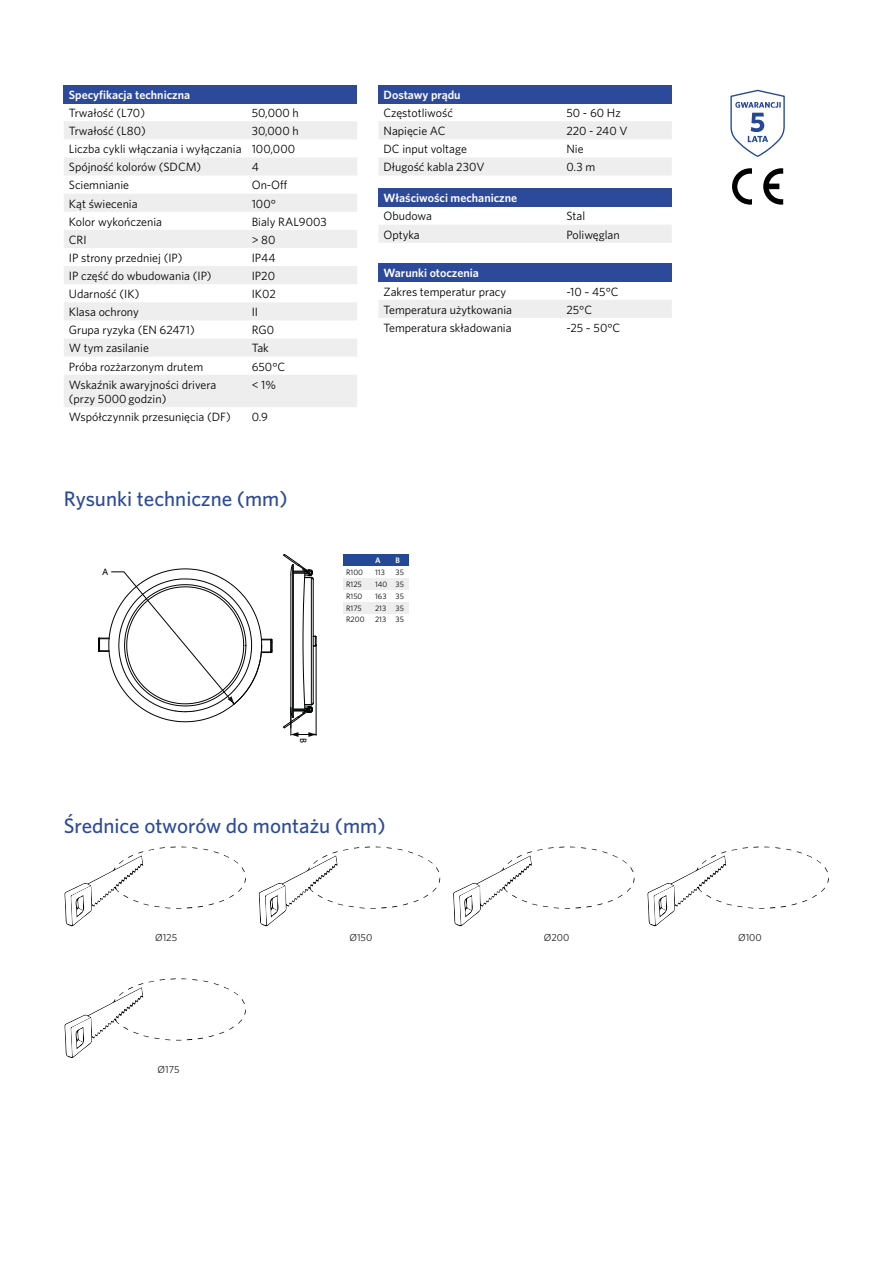
<style>
.page{position:relative;width:893px;height:1263px;background:#fff}
.page>*{position:absolute;margin:0;border:0;box-sizing:border-box;transform-origin:0 0}
.t1{font:500 21px "Whitney";color:#2d4a9a}
.t2{font:12px/18.1px "Whitney";color:#000}
.t3{font:600 12px "Whitney";color:#fff}
.t4{font:10.2px "Whitney";color:#1d1d1b}
.t5{font:500 9.15px "Whitney";color:#010202}
.t6{font:7.95px "Whitney";color:#010202}
.t7{font:600 7.95px "Whitney";color:#fff}
</style>
<div class="page">
<svg style="left:730px;top:90px;width:55px;height:67px"></svg>
<svg style="left:732px;top:168px;width:20px;height:37px"></svg>
<svg style="left:763px;top:168px;width:20px;height:37px"></svg>
<div style="left:64px;top:85px;width:293px;height:18px;background:#2d4a9a"></div>
<svg style="left:64px;top:121px;width:293px;height:286px;fill:#efeeef"></svg>
<div style="left:378px;top:85px;width:294px;height:18px;background:#2d4a9a"></div>
<svg style="left:379px;top:121px;width:293px;height:54px"></svg>
<div style="left:378px;top:188px;width:294px;height:19px;background:#2d4a9a"></div>
<div style="left:379px;top:225px;width:293px;height:18px;background:#efeeef"></div>
<div style="left:378px;top:264px;width:294px;height:18px;background:#2d4a9a"></div>
<div style="left:379px;top:300px;width:293px;height:18px;background:#efeeef"></div>
<svg style="left:98px;top:568px;width:175px;height:154px"></svg>
<svg style="left:283px;top:554px;width:34px;height:183px"></svg>
<div style="left:343px;top:554px;width:66px;height:12px;background:#244996"></div>
<div style="left:343px;top:578px;width:66px;height:12px;background:#efeeee"></div>
<div style="left:343px;top:602px;width:66px;height:12px;background:#efeeee"></div>
<svg style="left:64px;top:846px;width:182px;height:80px"></svg>
<svg style="left:259px;top:846px;width:181px;height:80px"></svg>
<svg style="left:453px;top:846px;width:182px;height:80px"></svg>
<svg style="left:647px;top:846px;width:182px;height:80px"></svg>
<svg style="left:64px;top:978px;width:182px;height:80px"></svg>
<p class="t3" style="left:69px;top:87px;width:123px">Specyfikacja techniczna</p>
<p class="t2" style="left:69px;top:103px;width:78px">Trwałość (L70)</p>
<p class="t2" style="left:252px;top:103px;width:49px">50,000 h</p>
<p class="t2" style="left:69px;top:122px;width:78px">Trwałość (L80)</p>
<p class="t2" style="left:69px;top:122px;width:231px;text-indent:183px">30,000 h<br>Liczba cykli włączania i wyłączania 100,000<br>Spójność kolorów (SDCM)</p>
<p class="t2" style="left:252px;top:158px;width:9px">4</p>
<p class="t2" style="left:69px;top:176px;width:62px">Sciemnianie</p>
<p class="t2" style="left:252px;top:176px;width:37px">On-Off</p>
<p class="t2" style="left:69px;top:194px;width:70px">Kąt świecenia</p>
<p class="t2" style="left:252px;top:194px;width:26px">100°</p>
<p class="t2" style="left:69px;top:212px;width:95px">Kolor wykończenia</p>
<p class="t2" style="left:252px;top:212px;width:76px">Bialy RAL9003</p>
<p class="t2" style="left:69px;top:230px;width:19px">CRI</p>
<p class="t2" style="left:252px;top:230px;width:25px">&gt; 80</p>
<p class="t2" style="left:69px;top:248px;width:115px">IP strony przedniej (IP)</p>
<p class="t2" style="left:252px;top:248px;width:25px">IP44</p>
<p class="t2" style="left:69px;top:266px;width:144px">IP część do wbudowania (IP)</p>
<p class="t2" style="left:252px;top:266px;width:25px">IP20</p>
<p class="t2" style="left:69px;top:285px;width:72px">Udarność (IK)</p>
<p class="t2" style="left:252px;top:285px;width:26px">IK02</p>
<p class="t2" style="left:69px;top:303px;width:72px">Klasa ochrony</p>
<p class="t2" style="left:252px;top:303px;width:8px">II</p>
<p class="t2" style="left:69px;top:321px;width:127px">Grupa ryzyka (EN 62471)</p>
<p class="t2" style="left:252px;top:321px;width:24px">RG0</p>
<p class="t2" style="left:69px;top:339px;width:82px">W tym zasilanie</p>
<p class="t2" style="left:252px;top:339px;width:19px">Tak</p>
<p class="t2" style="left:69px;top:357px;width:136px">Próba rozżarzonym drutem</p>
<p class="t2" style="left:252px;top:357px;width:35px">650°C</p>
<p class="t2" style="left:69px;top:377px;width:149px;line-height:14.4px">Wskaźnik awaryjności drivera (przy 5000 godzin)</p>
<p class="t2" style="left:252px;top:375px;width:26px">&lt; 1%</p>
<p class="t2" style="left:69px;top:408px;width:163px">Współczynnik przesunięcia (DF)</p>
<p class="t2" style="left:252px;top:408px;width:18px">0.9</p>
<p class="t3" style="left:384px;top:87px;width:79px">Dostawy prądu</p>
<p class="t2" style="left:384px;top:103px;width:71px">Częstotliwość</p>
<p class="t2" style="left:566px;top:103px;width:56px">50 - 60 Hz</p>
<p class="t2" style="left:384px;top:122px;width:64px">Napięcie AC</p>
<p class="t2" style="left:566px;top:122px;width:63px">220 - 240 V</p>
<p class="t2" style="left:384px;top:140px;width:85px">DC input voltage</p>
<p class="t2" style="left:566px;top:140px;width:19px">Nie</p>
<p class="t2" style="left:384px;top:158px;width:102px">Długość kabla 230V</p>
<p class="t2" style="left:566px;top:158px;width:30px">0.3 m</p>
<p class="t3" style="left:384px;top:190px;width:135px">Właściwości mechaniczne</p>
<p class="t2" style="left:384px;top:207px;width:50px">Obudowa</p>
<p class="t2" style="left:566px;top:207px;width:20px">Stal</p>
<p class="t2" style="left:384px;top:225px;width:38px">Optyka</p>
<p class="t2" style="left:566px;top:225px;width:55px">Poliwęglan</p>
<p class="t3" style="left:384px;top:265px;width:97px">Warunki otoczenia</p>
<p class="t2" style="left:384px;top:282px;width:124px">Zakres temperatur pracy</p>
<p class="t2" style="left:566px;top:282px;width:54px">-10 ~ 45°C</p>
<p class="t2" style="left:384px;top:300px;width:130px">Temperatura użytkowania</p>
<p class="t2" style="left:566px;top:300px;width:27px">25°C</p>
<p class="t2" style="left:384px;top:318px;width:130px">Temperatura składowania</p>
<p class="t2" style="left:566px;top:318px;width:55px">-25 ~ 50°C</p>
<h1 class="t1" style="left:64px;top:485px;width:225px">Rysunki techniczne (mm)</h1>
<p class="t5" style="left:102px;top:566px;width:8px">A</p>
<p class="t7" style="left:375px;top:555px;width:7px">A</p>
<p class="t7" style="left:396px;top:555px;width:6px">B</p>
<p class="t6" style="left:346px;top:567px;width:19px">R100</p>
<p class="t6" style="left:375px;top:567px;width:11px">113</p>
<p class="t6" style="left:396px;top:567px;width:10px">35</p>
<p class="t6" style="left:346px;top:579px;width:17px">R125</p>
<p class="t6" style="left:375px;top:579px;width:30px">140 35</p>
<p class="t6" style="left:346px;top:591px;width:18px">R150</p>
<p class="t6" style="left:375px;top:591px;width:30px">163 35</p>
<p class="t6" style="left:346px;top:602px;width:17px">R175</p>
<p class="t6" style="left:375px;top:602px;width:30px">213 35</p>
<p class="t6" style="left:346px;top:614px;width:20px">R200</p>
<p class="t6" style="left:375px;top:614px;width:30px">213 35</p>
<p class="t5" style="left:309px;top:738px;width:6px;rotate:90deg">B</p>
<h1 class="t1" style="left:64px;top:812px;width:323px">Średnice otworów do montażu (mm)</h1>
<p class="t4" style="left:155px;top:930px;width:24px">Ø125</p>
<p class="t4" style="left:349px;top:930px;width:24px">Ø150</p>
<p class="t4" style="left:544px;top:930px;width:27px">Ø200</p>
<p class="t4" style="left:738px;top:930px;width:25px">Ø100</p>
<p class="t4" style="left:158px;top:1062px;width:23px">Ø175</p>
</div>
